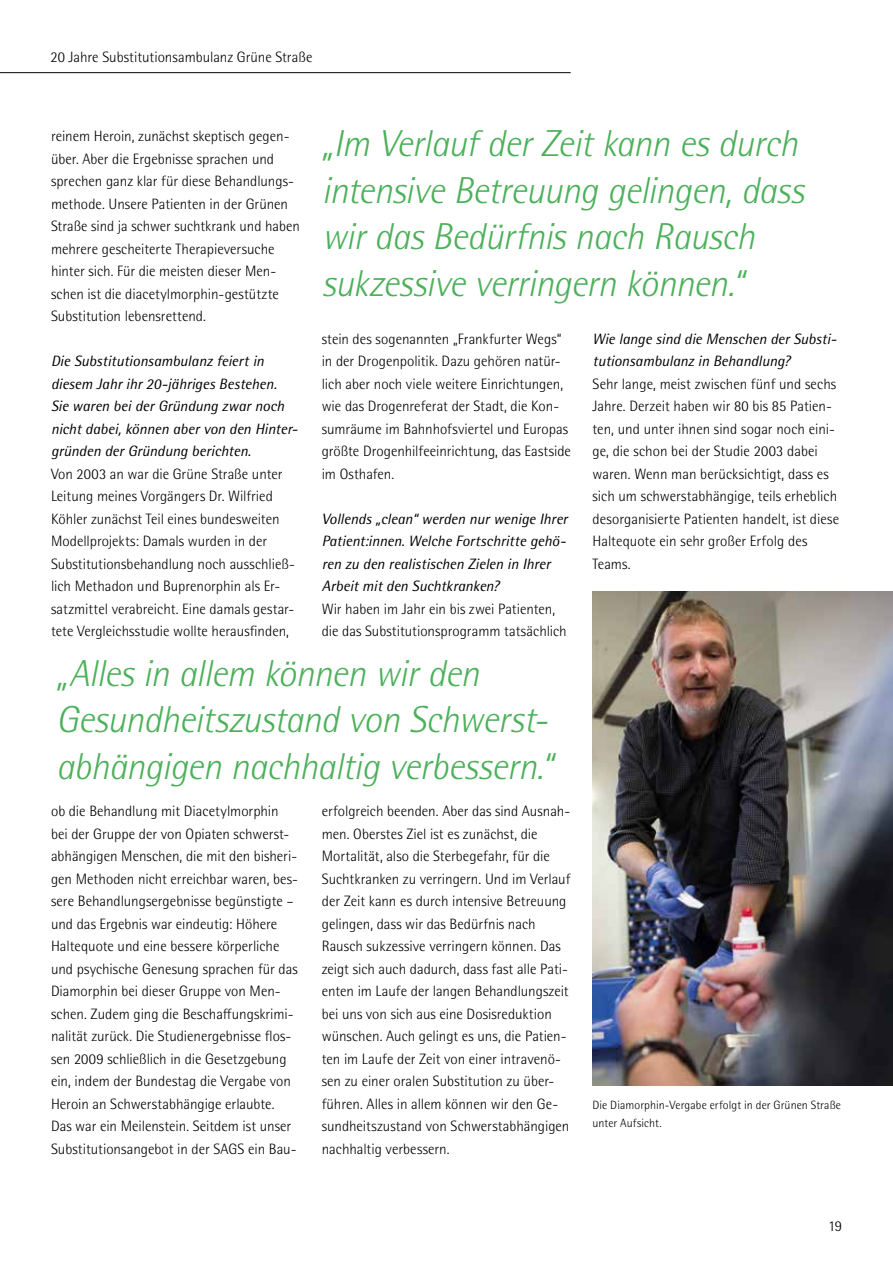
<style>
.page{position:relative;width:893px;height:1263px;background:#fff}
.page>*{position:absolute;margin:0;border:0;box-sizing:border-box;transform-origin:0 0}
.t1{font:italic 300 37.5px/46.5px "Rotis Semi Sans Pro";letter-spacing:-.015em;color:#4db05b}
.t2{font:300 15px/22.5px "Rotis Semi Sans Pro";color:#000}
.t3{font:italic 15px/22.5px "Rotis Semi Sans Pro";letter-spacing:-.005em;color:#000}
.t4{font:300 12px/18px "Rotis Semi Sans Pro";letter-spacing:.005em;color:#000}
</style>
<div class="page">
<hr style="left:0;top:72px;width:571px;height:1px;background:#000">
<img style="left:592px;top:592px;width:301px;height:493px">
<p class="t2" style="left:50px;top:46px;width:263px">20 Jahre Substitutionsambulanz Grüne Straße</p>
<p class="t2" style="left:51px;top:125px;width:250px">reinem Heroin, zunächst skeptisch gegen&shy;über. Aber die Ergebnisse sprachen und sprechen ganz klar für diese Behandlungs&shy;methode. Unsere Patienten in der Grünen Straße sind ja schwer suchtkrank und haben mehrere gescheiterte Therapieversuche hinter sich. Für die meisten dieser Men&shy;schen ist die diacetylmorphin-gestützte Substitution lebensrettend.</p>
<p class="t3" style="left:51px;top:350px;width:248px">Die Substitutionsambulanz feiert in diesem Jahr ihr 20-jähriges Bestehen.<br>Sie waren bei der Gründung zwar noch nicht dabei, können aber von den Hinter&shy;gründen der Gründung berichten.</p>
<p class="t2" style="left:51px;top:462px;width:245px">Von 2003 an war die Grüne Straße unter Leitung meines Vorgängers Dr. Wilfried Köhler zunächst Teil eines bundesweiten Modellprojekts: Damals wurden in der Substitutionsbehandlung noch ausschließ&shy;lich Methadon und Buprenorphin als Er&shy;satzmittel verabreicht. Eine damals gestar&shy;tete Vergleichsstudie wollte herausfinden,</p>
<h1 class="t1" style="left:322px;top:120px;width:484px">„Im Verlauf der Zeit kann es durch intensive Betreuung gelingen, dass wir das Bedürfnis nach Rausch sukzessive verringern können.“</h1>
<p class="t2" style="left:322px;top:327px;width:251px">stein des sogenannten „Frankfurter Wegs“ in der Drogenpolitik. Dazu gehören natür&shy;lich aber noch viele weitere Einrichtungen, wie das Drogenreferat der Stadt, die Kon&shy;sumräume im Bahnhofsviertel und Europas größte Drogenhilfeeinrichtung, das Eastside im Osthafen.</p>
<p class="t3" style="left:322px;top:507px;width:247px">Vollends „clean“ werden nur wenige Ihrer Patient:innen. Welche Fortschritte gehö&shy;ren zu den realistischen Zielen in Ihrer Arbeit mit den Suchtkranken?</p>
<p class="t2" style="left:322px;top:597px;width:247px">Wir haben im Jahr ein bis zwei Patienten, die das Substitutionsprogramm tatsächlich</p>
<p class="t3" style="left:592px;top:327px;width:246px">Wie lange sind die Menschen der Substi&shy;tutionsambulanz in Behandlung?</p>
<p class="t2" style="left:592px;top:372px;width:248px">Sehr lange, meist zwischen fünf und sechs Jahre. Derzeit haben wir 80 bis 85 Patien&shy;ten, und unter ihnen sind sogar noch eini&shy;ge, die schon bei der Studie 2003 dabei waren. Wenn man berücksichtigt, dass es sich um schwerstabhängige, teils erheblich desorganisierte Patienten handelt, ist diese Haltequote ein sehr großer Erfolg des Teams.</p>
<h1 class="t1" style="left:56px;top:650px;width:498px">„Alles in allem können wir den<br>Gesundheitszustand von Schwerst&shy;abhängigen nachhaltig verbessern.“</h1>
<p class="t2" style="left:51px;top:800px;width:249px">ob die Behandlung mit Diacetylmorphin bei der Gruppe der von Opiaten schwerst&shy;abhängigen Menschen, die mit den bisheri&shy;gen Methoden nicht erreichbar waren, bes&shy;sere Behandlungsergebnisse begünstigte – und das Ergebnis war eindeutig: Höhere Haltequote und eine bessere körperliche und psychische Genesung sprachen für das Diamorphin bei dieser Gruppe von Men&shy;schen. Zudem ging die Beschaffungskrimi&shy;nalität zurück. Die Studienergebnisse flos&shy;sen 2009 schließlich in die Gesetzgebung ein, indem der Bundestag die Vergabe von Heroin an Schwerstabhängige erlaubte.<br>Das war ein Meilenstein. Seitdem ist unser Substitutionsangebot in der SAGS ein Bau-</p>
<p class="t2" style="left:322px;top:800px;width:250px">erfolgreich beenden. Aber das sind Ausnah&shy;men. Oberstes Ziel ist es zunächst, die Mortalität, also die Sterbegefahr, für die Suchtkranken zu verringern. Und im Verlauf der Zeit kann es durch intensive Betreuung gelingen, dass wir das Bedürfnis nach Rausch sukzessive verringern können. Das zeigt sich auch dadurch, dass fast alle Pati&shy;enten im Laufe der langen Behandlungszeit bei uns von sich aus eine Dosisreduktion wünschen. Auch gelingt es uns, die Patien&shy;ten im Laufe der Zeit von einer intravenö&shy;sen zu einer oralen Substitution zu über&shy;führen. Alles in allem können wir den Ge&shy;sundheitszustand von Schwerstabhängigen nachhaltig verbessern.</p>
<p class="t4" style="left:592px;top:1096px;width:250px">Die Diamorphin-Vergabe erfolgt in der Grünen Straße unter Aufsicht.</p>
<p class="t2" style="left:828px;top:1215px;width:15px">19</p>
</div>
